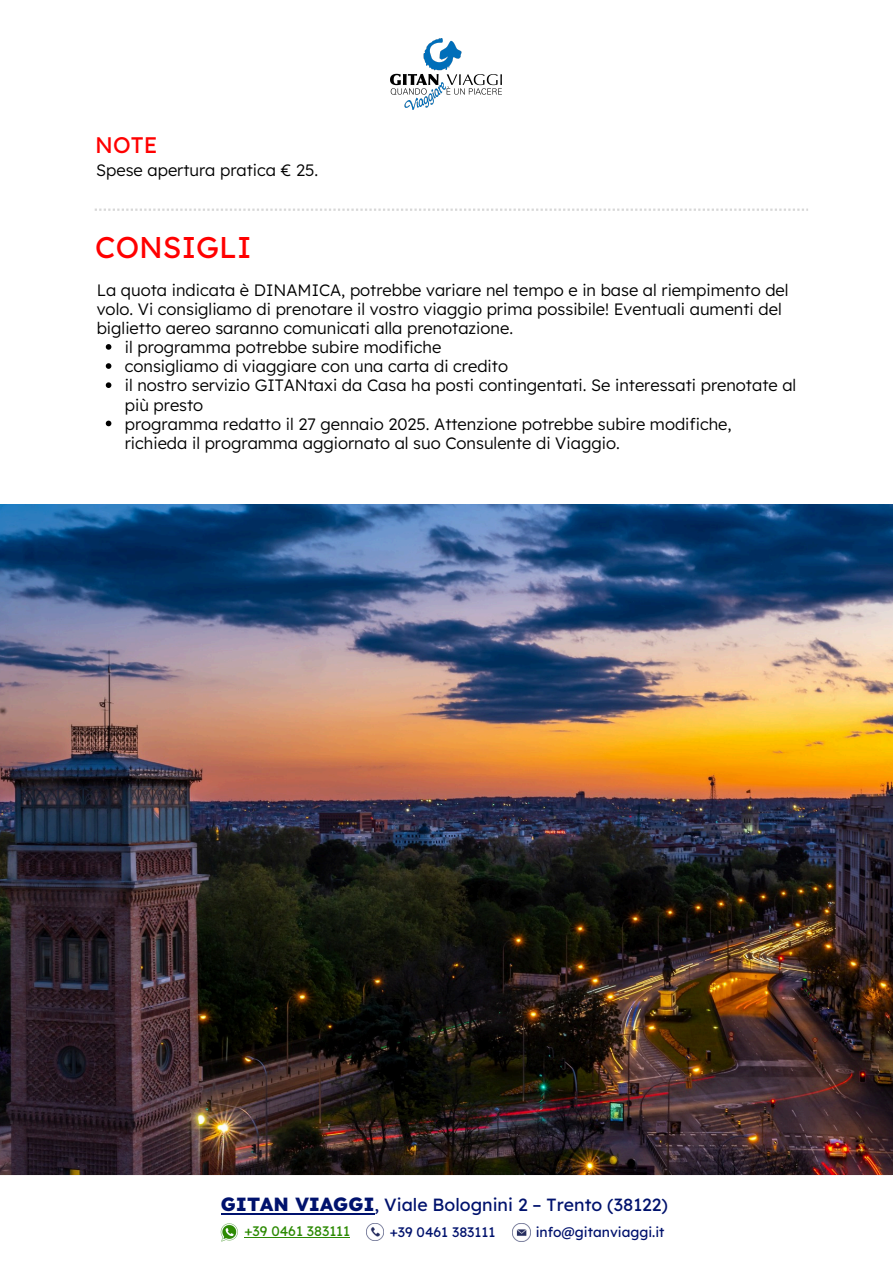
<style>
.page{position:relative;width:894px;height:1264px;background:#fff}
.page>*{position:absolute;margin:0;border:0;box-sizing:border-box;transform-origin:0 0}
.t1{font:30px "Lexend";color:#f00}
.t2{font:22.5px "Lexend";color:#f00}
.t3{font:17.7px "Lexend";color:#00126d}
.t4{font:300 16.5px/19.2px "Lexend";color:#000}
.t5{font:13.8px "Lexend";color:#00126d}
.t6{font:13.8px "Lexend";color:#2c8a03}
.s1{font-weight:800;font-size:19.05px}
</style>
<div class="page">
<hr style="left:0;top:1174px;width:891px;height:1px;background:#d7d7d7">
<img style="left:390px;top:38px;width:111px;height:71px">
<svg style="left:95px;top:208px;width:712px;height:3px"></svg>
<img style="left:221px;top:1223px;width:17px;height:18px">
<hr style="left:244px;top:1236px;width:106px;height:1px;background:#2c8a03">
<img style="left:366px;top:1223px;width:17px;height:17px">
<img style="left:512px;top:1223px;width:18px;height:18px">
<hr style="left:221px;top:1213px;width:153px;height:1px;background:#00126d">
<img style="left:0;top:504px;width:892px;height:670px">
<svg style="left:106px;top:344px;width:5px;height:6px"></svg>
<svg style="left:106px;top:363px;width:5px;height:6px"></svg>
<svg style="left:106px;top:382px;width:5px;height:6px"></svg>
<svg style="left:106px;top:420px;width:5px;height:6px"></svg>
<p class="t2" style="left:95px;top:131px;width:64px">NOTE</p>
<p class="t4" style="left:96px;top:160px;width:223px">Spese apertura pratica € 25.</p>
<h5 class="t1" style="left:95px;top:228px;width:157px">CONSIGLI</h5>
<p class="t4" style="left:97px;top:280px;width:693px">La quota indicata è DINAMICA, potrebbe variare nel tempo e in base al riempimento del volo. Vi consigliamo di prenotare il vostro viaggio prima possibile! Eventuali aumenti del biglietto aereo saranno comunicati alla prenotazione.</p>
<p class="t4" style="left:125px;top:337px;width:318px">il programma potrebbe subire modifiche</p>
<p class="t4" style="left:125px;top:356px;width:384px">consigliamo di viaggiare con una carta di credito</p>
<p class="t4" style="left:125px;top:375px;width:672px">il nostro servizio GITANtaxi da Casa ha posti contingentati. Se interessati prenotate al più presto</p>
<h3 class="t4" style="left:125px;top:414px;width:608px">programma redatto il 27 gennaio 2025. Attenzione potrebbe subire modifiche, richieda il programma aggiornato al suo Consulente di Viaggio.</h3>
<h1 class="t3" style="left:221px;top:1193px;width:448px"><span class="s1">GITAN VIAGGI</span>, Viale Bolognini 2 – Trento (38122)</h1>
<p class="t6" style="left:244px;top:1222px;width:107px">+39 0461 383111</p>
<h2 class="t5" style="left:389px;top:1223px;width:107px">+39 0461 383111</h2>
<h5 class="t5" style="left:535px;top:1223px;width:130px">info@gitanviaggi.it</h5>
</div>
